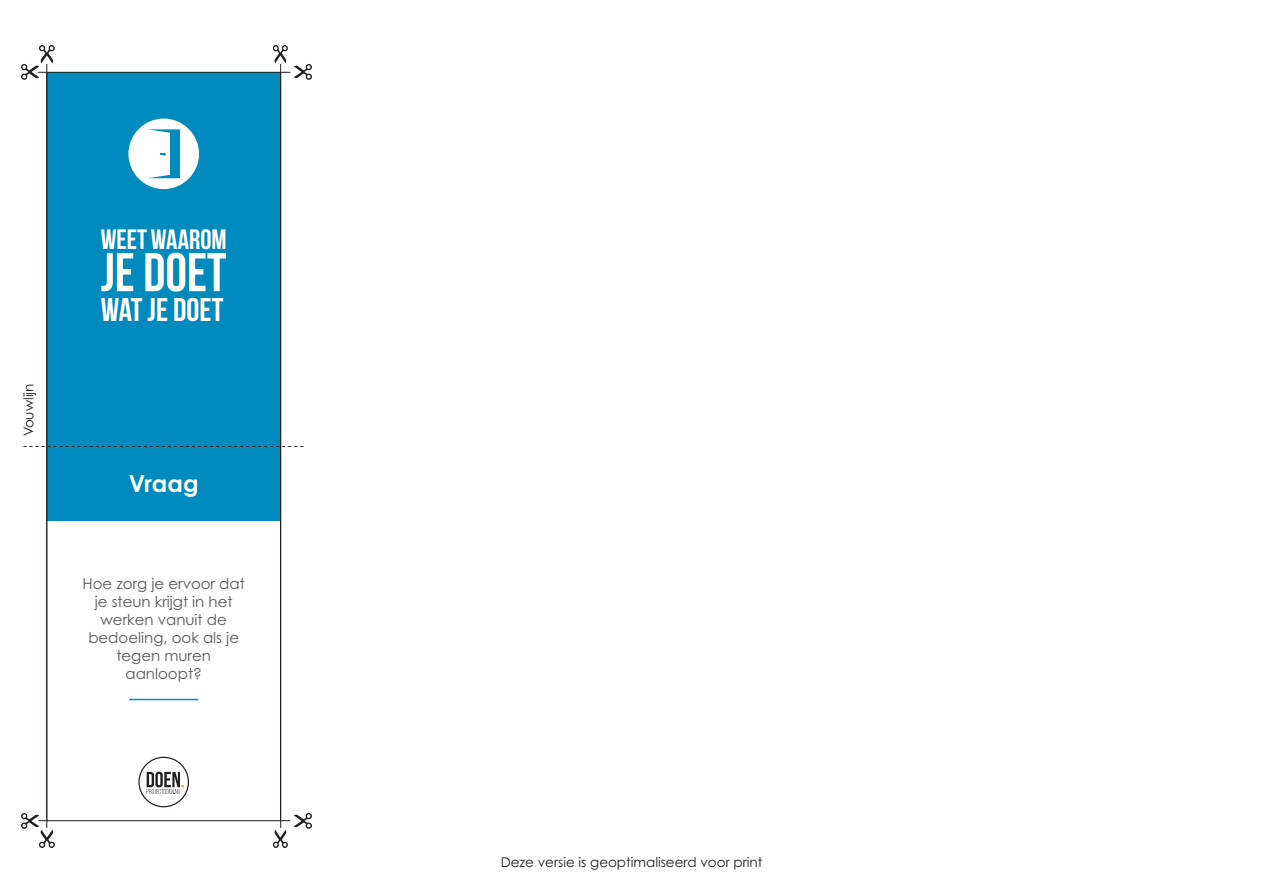
<style>
.page{position:relative;width:1263px;height:893px;background:#fff}
.page>*{position:absolute;margin:0;border:0;box-sizing:border-box;transform-origin:0 0}
.t1{font:700 54.45px "Bebas Neue";color:#fff}
.t2{font:700 32.85px "Bebas Neue";color:#fff}
.t3{font:700 28.05px "Bebas Neue";color:#fff}
.t4{font:700 23.55px "Century Gothic Pro";color:#fff}
.t5{font:15px/18px "Century Gothic Pro";color:#57585a;text-align:center}
.t6{font:13.5px "Century Gothic Pro";color:#231f20}
</style>
<div class="page">
<div style="left:47px;top:72px;width:234px;height:374px;background:#008abe"></div>
<div style="left:128px;top:119px;width:71px;height:70px;background:#fff;border-radius:50%"></div>
<svg style="left:148px;top:129px;width:32px;height:49px"></svg>
<div style="left:47px;top:446px;width:234px;height:75px;background:#008abe"></div>
<div style="left:138px;top:757px;width:51px;height:50px;border:1px solid #231f20;border-radius:50%"></div>
<svg style="left:147px;top:772px;width:37px;height:22px"></svg>
<hr style="left:129px;top:699px;width:69px;height:1px;background:#008abe">
<img style="left:295px;top:64px;width:16px;height:16px">
<img style="left:295px;top:813px;width:16px;height:16px">
<img style="left:22px;top:813px;width:16px;height:16px">
<img style="left:22px;top:64px;width:16px;height:16px">
<img style="left:272px;top:46px;width:16px;height:16px">
<img style="left:272px;top:831px;width:16px;height:16px">
<img style="left:39px;top:46px;width:16px;height:16px">
<img style="left:39px;top:831px;width:16px;height:16px">
<svg style="left:24px;top:446px;width:279px;height:1px"></svg>
<hr style="left:46px;top:64px;width:1px;height:764px;background:#231f20">
<hr style="left:280px;top:64px;width:1px;height:764px;background:#231f20">
<div style="left:46px;top:72px;width:235px;height:749px;border:1px solid #231f20"></div>
<p class="t6" style="left:20px;top:436px;width:54px;rotate:-90deg">Vouwlijn</p>
<p class="t3" style="left:101px;top:223px;width:127px">WEET WAAROM</p>
<p class="t1" style="left:101px;top:242px;width:127px">JE DOET</p>
<p class="t2" style="left:101px;top:292px;width:124px">WAT JE DOET</p>
<p class="t4" style="left:129px;top:469px;width:71px">Vraag</p>
<p class="t5" style="left:82px;top:574px;width:164px">Hoe zorg je ervoor dat je steun krijgt in het werken vanuit de bedoeling, ook als je tegen muren aanloopt?</p>
<p class="t6" style="left:501px;top:854px;width:263px">Deze versie is geoptimaliseerd voor print</p>
</div>
